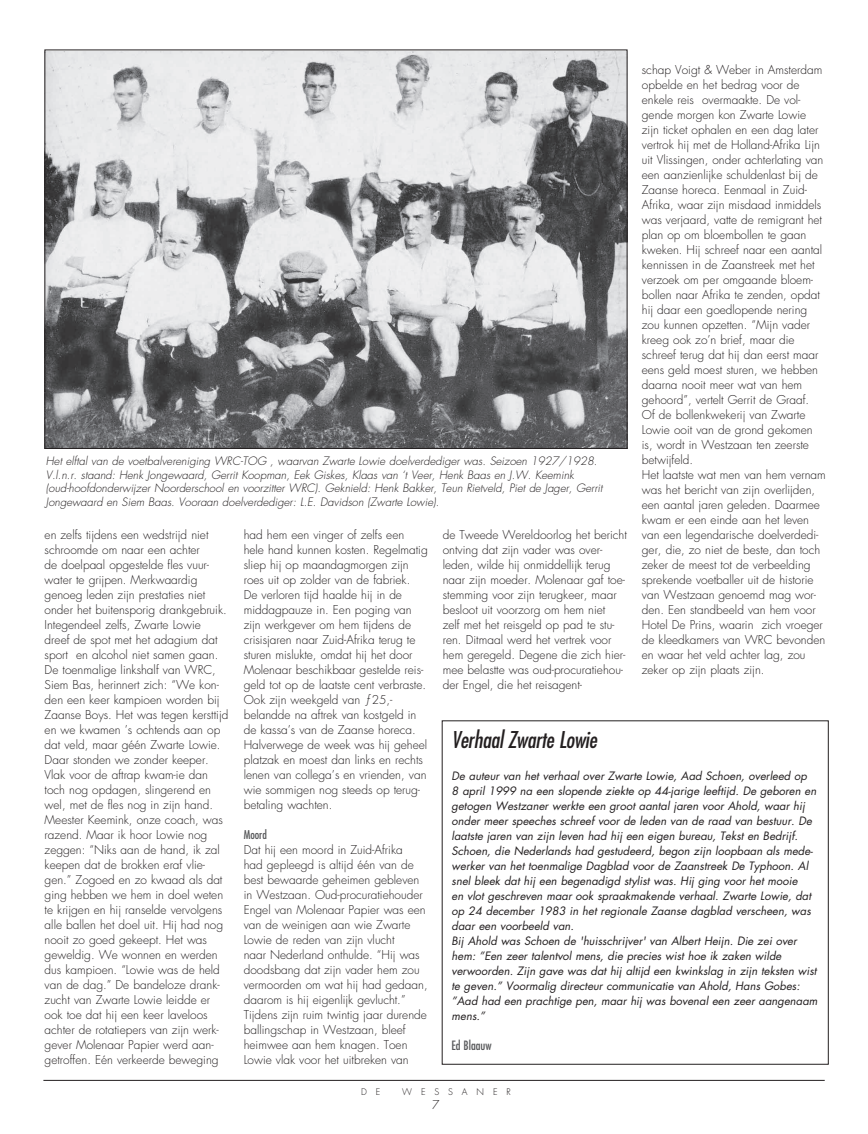
<style>
.page{position:relative;width:868px;height:1134px;background:#fff}
.page>*{position:absolute;margin:0;border:0;box-sizing:border-box;transform-origin:0 0}
.t1{font:italic condensed 22.5px "Futura";letter-spacing:-.01em;color:#231f20}
.t2{font:condensed 12.5px "Futura";color:#57585a}
.t3{font:300 11.88px/15px "Futura";color:#231f20}
.t4{font:condensed 11.88px "Futura";color:#57585a}
.t5{font:italic 11.25px/15px "Futura";color:#231f20}
.t6{font:italic 300 11.25px/13.5px "Futura";color:#231f20}
.t7{font:300 8.88px "Futura";letter-spacing:1em;color:#231f20}
</style>
<div class="page">
<hr style="left:43px;top:1080px;width:781px;height:1px;background:#231f20">
<img style="left:47px;top:52px;width:578px;height:395px">
<p class="t3" style="left:641px;top:62px;width:185px">schap Voigt &amp; Weber in Amsterdam opbelde en het bedrag voor de enkele reis overmaakte. De vol&shy;gende morgen kon Zwarte Lowie zijn ticket ophalen en een dag later vertrok hij met de Holland-Afrika Lijn uit Vlissingen, onder achterlating van een aanzienlijke schuldenlast bij de<br>Zaanse horeca. Eenmaal in Zuid-<br>Afrika, waar zijn misdaad inmiddels was verjaard, vatte de remigrant het plan op om bloembollen te gaan kweken. Hij schreef naar een aantal kennissen in de Zaanstreek met het verzoek om per omgaande bloem&shy;bollen naar Afrika te zenden, opdat hij daar een goedlopende nering zou kunnen opzetten. “Mijn vader kreeg ook zo’n brief, maar die schreef terug dat hij dan eerst maar eens geld moest sturen, we hebben daarna nooit meer wat van hem gehoord”, vertelt Gerrit de Graaf.<br>Of de bollenkwekerij van Zwarte<br>Lowie ooit van de grond gekomen is, wordt in Westzaan ten zeerste betwijfeld.<br>Het laatste wat men van hem vernam was het bericht van zijn overlijden, een aantal jaren geleden. Daarmee kwam er een einde aan het leven van een legendarische doelverdedi&shy;ger, die, zo niet de beste, dan toch zeker de meest tot de verbeelding sprekende voetballer uit de historie van Westzaan genoemd mag wor&shy;den. Een standbeeld van hem voor<br>Hotel De Prins, waarin zich vroeger de kleedkamers van WRC bevonden en waar het veld achter lag, zou zeker op zijn plaats zijn.</p>
<p class="t6" style="left:46px;top:455px;width:558px">Het elftal van de voetbalvereniging WRC-TOG , waarvan Zwarte Lowie doelverdediger was. Seizoen 1927/1928.<br>V.l.n.r. staand: Henk Jongewaard, Gerrit Koopman, Eek Giskes, Klaas van ‘t Veer, Henk Baas en J.W. Keemink (oud-hoofdonderwijzer Noorderschool en voorzitter WRC). Geknield: Henk Bakker, Teun Rietveld, Piet de Jager, Gerrit Jongewaard en Siem Baas. Vooraan doelverdediger: L.E. Davidson (Zwarte Lowie).</p>
<p class="t3" style="left:45px;top:528px;width:185px">en zelfs tijdens een wedstrijd niet schroomde om naar een achter<br>de doelpaal opgestelde fles vuur&shy;water te grijpen. Merkwaardig genoeg leden zijn prestaties niet onder het buitensporig drankgebruik.<br>Integendeel zelfs, Zwarte Lowie dreef de spot met het adagium dat sport en alcohol niet samen gaan.<br>De toenmalige linkshalf van WRC,<br>Siem Bas, herinnert zich: “We kon&shy;den een keer kampioen worden bij<br>Zaanse Boys. Het was tegen kersttijd en we kwamen ’s ochtends aan op dat veld, maar géén Zwarte Lowie.<br>Daar stonden we zonder keeper.<br>Vlak voor de aftrap kwam-ie dan toch nog opdagen, slingerend en wel, met de fles nog in zijn hand.<br>Meester Keemink, onze coach, was razend. Maar ik hoor Lowie nog zeggen: “Niks aan de hand, ik zal keepen dat de brokken eraf vlie&shy;gen.” Zogoed en zo kwaad als dat ging hebben we hem in doel weten te krijgen en hij ranselde vervolgens alle ballen het doel uit. Hij had nog nooit zo goed gekeept. Het was geweldig. We wonnen en werden dus kampioen. “Lowie was de held van de dag.” De bandeloze drank&shy;zucht van Zwarte Lowie leidde er ook toe dat hij een keer laveloos achter de rotatiepers van zijn werk&shy;gever Molenaar Papier werd aan&shy;getroffen. Eén verkeerde beweging</p>
<p class="t3" style="left:244px;top:528px;width:185px">had hem een vinger of zelfs een<br>hele hand kunnen kosten. Regelmatig sliep hij op maandagmorgen zijn roes uit op zolder van de fabriek.<br>De verloren tijd haalde hij in de middagpauze in. Een poging van zijn werkgever om hem tijdens de crisisjaren naar Zuid-Afrika terug te sturen mislukte, omdat hij het door<br>Molenaar beschikbaar gestelde reis&shy;geld tot op de laatste cent verbraste.<br>Ook zijn weekgeld van ƒ25,- belandde na aftrek van kostgeld in de kassa’s van de Zaanse horeca.<br>Halverwege de week was hij geheel platzak en moest dan links en rechts lenen van collega’s en vrienden, van wie sommigen nog steeds op terug&shy;betaling wachten.</p>
<p class="t3" style="left:442px;top:528px;width:185px">de Tweede Wereldoorlog het bericht ontving dat zijn vader was over&shy;leden, wilde hij onmiddellijk terug naar zijn moeder. Molenaar gaf toe&shy;stemming voor zijn terugkeer, maar besloot uit voorzorg om hem niet<br>zelf met het reisgeld op pad te stu&shy;ren. Ditmaal werd het vertrek voor hem geregeld. Degene die zich hier&shy;mee belastte was oud-procuratiehou&shy;der Engel, die het reisagent-</p>
<h1 class="t1" style="left:451px;top:725px;width:147px">Verhaal Zwarte Lowie</h1>
<p class="t5" style="left:451px;top:768px;width:367px">De auteur van het verhaal over Zwarte Lowie, Aad Schoen, overleed op<br>8 april 1999 na een slopende ziekte op 44-jarige leeftijd. De geboren en getogen Westzaner werkte een groot aantal jaren voor Ahold, waar hij onder meer speeches schreef voor de leden van de raad van bestuur. De laatste jaren van zijn leven had hij een eigen bureau, Tekst en Bedrijf.<br>Schoen, die Nederlands had gestudeerd, begon zijn loopbaan als mede&shy;werker van het toenmalige Dagblad voor de Zaanstreek De Typhoon. Al snel bleek dat hij een begenadigd stylist was. Hij ging voor het mooie<br>en vlot geschreven maar ook spraakmakende verhaal. Zwarte Lowie, dat op 24 december 1983 in het regionale Zaanse dagblad verscheen, was daar een voorbeeld van.<br>Bij Ahold was Schoen de 'huisschrijver' van Albert Heijn. Die zei over hem: ”Een zeer talentvol mens, die precies wist hoe ik zaken wilde verwoorden. Zijn gave was dat hij altijd een kwinkslag in zijn teksten wist te geven.” Voormalig directeur communicatie van Ahold, Hans Gobes: ”Aad had een prachtige pen, maar hij was bovenal een zeer aangenaam mens.”</p>
<p class="t2" style="left:451px;top:1038px;width:41px">Ed Blaauw</p>
<p class="t4" style="left:244px;top:827px;width:25px">Moord</p>
<p class="t3" style="left:244px;top:843px;width:185px">Dat hij een moord in Zuid-Afrika<br>had gepleegd is altijd één van de best bewaarde geheimen gebleven in Westzaan. Oud-procuratiehouder<br>Engel van Molenaar Papier was een van de weinigen aan wie Zwarte<br>Lowie de reden van zijn vlucht<br>naar Nederland onthulde. “Hij was doodsbang dat zijn vader hem zou vermoorden om wat hij had gedaan, daarom is hij eigenlijk gevlucht.”<br>Tijdens zijn ruim twintig jaar durende ballingschap in Westzaan, bleef heimwee aan hem knagen. Toen<br>Lowie vlak voor het uitbreken van</p>
<p class="t7" style="left:361px;top:1086px;width:21px">D E</p>
<p class="t7" style="left:402px;top:1086px;width:110px">WESSANER</p>
<p class="t3" style="left:432px;top:1097px;width:9px">7</p>
</div>
